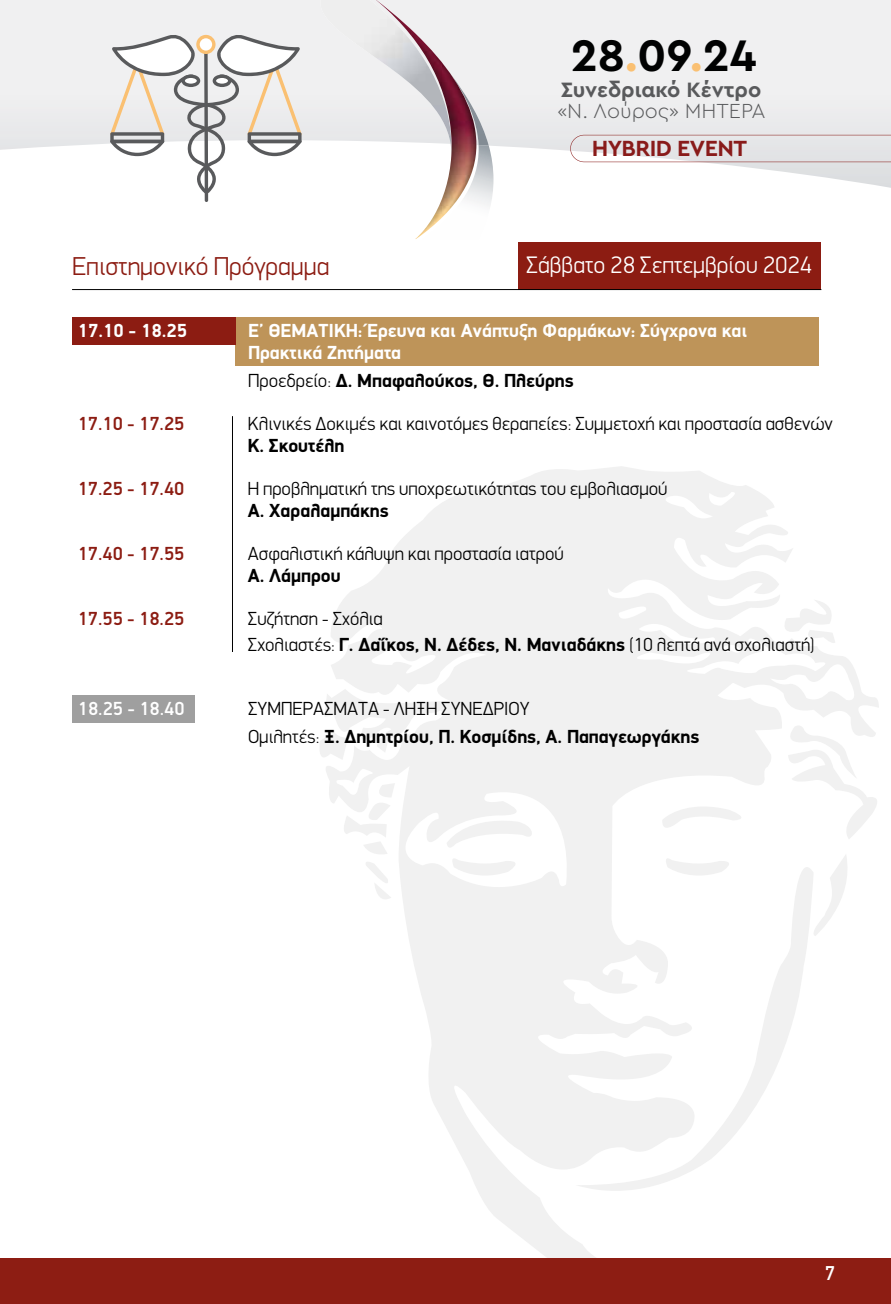
<style>
.page{position:relative;width:891px;height:1304px;background:#fff}
.page>*{position:absolute;margin:0;border:0;box-sizing:border-box;transform-origin:0 0}
.t1{font:700 46.2px "Cera GR";color:#010202}
.t2{font:300 26px "PF Din Display";color:#8c1c12}
.t3{font:300 24px "PF Din Display";color:#fff}
.t4{font:700 23px "Cera GR";color:#891b1a}
.t5{font:700 21.8px "Cera GR";color:#595a5c}
.t6{font:300 21.4px "Cera GR";color:#595a5c}
.t7{font:500 20px "PF Din Text";color:#fff}
.t8{font:300 19px/26px "PF Din Display";color:#000}
.t9{font:700 19px/28px "PF Din Display";color:#000}
.t10{font:700 19px/22px "PF Din Display";color:#fff}
.t11{font:500 19px "PF Din Display";color:#8c1c12}
.t12{font:500 19px "PF Din Display";color:#fff}
.s1{color:#fac072}
.s2{font-weight:300}
.s3{color:#fff}
.s4{font-weight:700}
</style>
<div class="page">
<svg style="left:451px;top:0;width:439px;height:188px"></svg>
<svg style="left:325px;top:466px;width:554px;height:792px;fill:#f2f2f2"></svg>
<svg style="left:575px;top:867px;width:238px;height:324px"></svg>
<svg style="left:661px;top:806px;width:92px;height:22px"></svg>
<svg style="left:807px;top:854px;width:47px;height:82px"></svg>
<svg style="left:451px;top:858px;width:74px;height:18px"></svg>
<svg style="left:664px;top:858px;width:74px;height:18px"></svg>
<svg style="left:446px;top:821px;width:87px;height:27px"></svg>
<svg style="left:320px;top:732px;width:28px;height:28px"></svg>
<svg style="left:372px;top:783px;width:23px;height:14px"></svg>
<svg style="left:339px;top:803px;width:51px;height:51px"></svg>
<svg style="left:364px;top:862px;width:27px;height:37px"></svg>
<svg style="left:784px;top:725px;width:95px;height:114px"></svg>
<svg style="left:779px;top:600px;width:60px;height:43px"></svg>
<div style="left:0;top:1258px;width:890px;height:46px;background:#8d1d13"></div>
<svg style="left:204px;top:51px;width:4px;height:151px"></svg>
<svg style="left:110px;top:33px;width:191px;height:160px"></svg>
<img style="left:451px;top:73px;width:37px;height:56px">
<img style="left:376px;top:0;width:75px;height:143px">
<svg style="left:422px;top:129px;width:71px;height:106px"></svg>
<svg style="left:570px;top:135px;width:320px;height:27px;background:#e3e1e3"></svg>
<div style="left:72px;top:695px;width:122px;height:27px;background:#9f9f9f"></div>
<div style="left:235px;top:317px;width:583px;height:49px;background:#be9459"></div>
<hr style="left:232px;top:416px;width:1px;height:236px;background:#000">
<div style="left:73px;top:317px;width:163px;height:28px;background:#8c1c12"></div>
<div style="left:517px;top:242px;width:302px;height:48px;background:#8c1c12"></div>
<hr style="left:72px;top:289px;width:749px;height:1px;background:#000">
<h1 class="t1" style="left:570px;top:30px;width:187px">28<span class="s1">.</span>09<span class="s1">.</span>24</h1>
<p class="t5" style="left:560px;top:78px;width:202px">Συνεδριακό Κέντρο</p>
<p class="t6" style="left:557px;top:99px;width:210px">«Ν. Λούρος» ΜΗΤΕΡΑ</p>
<p class="t4" style="left:591px;top:135px;width:157px">HYBRID EVENT</p>
<h2 class="t2" style="left:72px;top:250px;width:259px">Επιστημονικό Πρόγραμμα</h2>
<p class="t3" style="left:526px;top:250px;width:287px">Σάββατο 28 Σεπτεμβρίου 2024</p>
<p class="t10" style="left:78px;top:320px;width:110px">17.10 - 18.25</p>
<p class="t10" style="left:248px;top:320px;width:501px">Ε’ ΘΕΜΑΤΙΚΗ: Έρευνα και Ανάπτυξη Φαρμάκων: Σύγχρονα και<br>Πρακτικά Ζητήματα</p>
<p class="t9" style="left:248px;top:367px;width:375px"><span class="s2">Προεδρείο:</span> Δ. Μπαφαλούκος, Θ. Πλεύρης<span class="s3">ουρας</span></p>
<p class="t11" style="left:78px;top:412px;width:108px">17.10 - 17.25</p>
<p class="t8" style="left:248px;top:411px;width:586px">Κλινικές Δοκιμές και καινοτόμες θεραπείες: Συμμετοχή και προστασία ασθενών</p>
<p class="t9" style="left:248px;top:432px;width:98px">Κ. Σκουτέλη</p>
<p class="t11" style="left:78px;top:477px;width:108px">17.25 - 17.40</p>
<p class="t8" style="left:248px;top:476px;width:421px">Η προβληματική της υποχρεωτικότητας του εμβολιασμού</p>
<p class="t9" style="left:248px;top:497px;width:142px">Α. Χαραλαμπάκης</p>
<p class="t11" style="left:78px;top:542px;width:108px">17.40 - 17.55</p>
<p class="t8" style="left:248px;top:541px;width:317px">Ασφαλιστική κάλυψη και προστασία ιατρού</p>
<p class="t9" style="left:248px;top:562px;width:94px">Α. Λάμπρου</p>
<p class="t11" style="left:78px;top:607px;width:108px">17.55 - 18.25</p>
<p class="t8" style="left:248px;top:606px;width:568px">Συζήτηση - Σχόλια<br>Σχολιαστές: <span class="s4">Γ. Δαΐκος, Ν. Δέδες, Ν. Μανιαδάκης</span> (10 λεπτά ανά σχολιαστή)</p>
<p class="t12" style="left:78px;top:697px;width:108px">18.25 - 18.40</p>
<p class="t9" style="left:248px;top:694px;width:452px"><span class="s2">ΣΥΜΠΕΡΑΣΜΑΤΑ - ΛΗΞΗ ΣΥΝΕΔΡΙΟΥ<br>Ομιλητές:</span> Ξ. Δημητρίου, Π. Κοσμίδης, Α. Παπαγεωργάκης</p>
<p class="t7" style="left:824px;top:1261px;width:11px">7</p>
</div>
